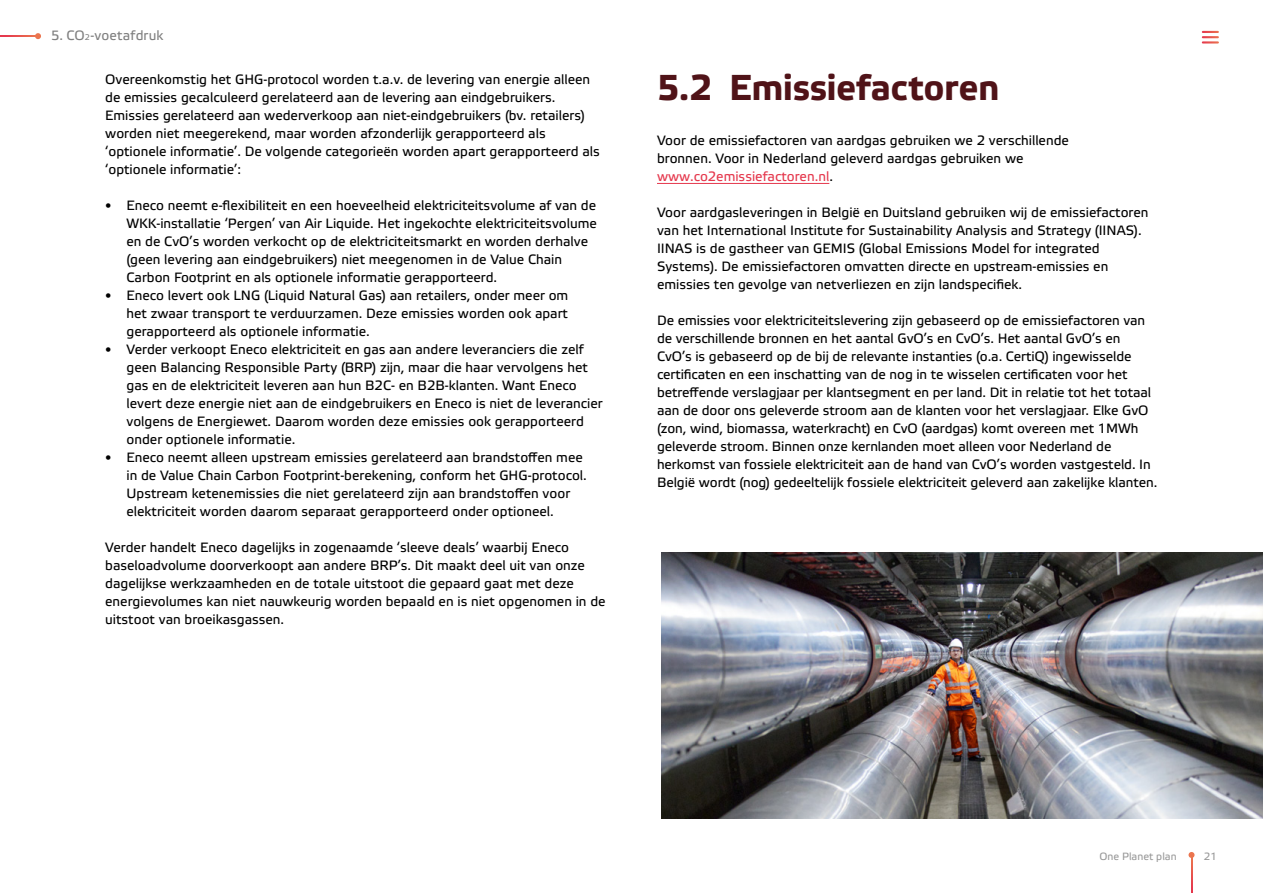
<style>
.page{position:relative;width:1263px;height:893px;background:#fff}
.page>*{position:absolute;margin:0;border:0;box-sizing:border-box;transform-origin:0 0}
.t1{font:700 36px "Etelka Text Pro";letter-spacing:-.015em;color:#501318}
.t2{font:13.5px/18px "Etelka Text Pro";color:#000}
.t3{font:13.5px "Etelka Text Pro";letter-spacing:.01em;color:#808080}
.t4{font:10.5px "Etelka Text Pro";color:#999}
.s1{font-size:8.1px}
.s2{font-family:"Arial";font-size:18px}
.s3{color:#e5384d}
</style>
<div class="page">
<hr style="left:657px;top:183px;width:172px;height:1px;background:#e5384d">
<img style="left:661px;top:553px;width:602px;height:266px">
<svg style="left:1202px;top:31px;width:17px;height:7px"></svg>
<svg style="left:1202px;top:41px;width:17px;height:3px"></svg>
<svg style="left:1188px;top:852px;width:6px;height:6px"></svg>
<svg style="left:1191px;top:853px;width:1px;height:40px"></svg>
<svg style="left:35px;top:33px;width:6px;height:6px"></svg>
<svg style="left:0;top:36px;width:40px;height:1px"></svg>
<p class="t3" style="left:51px;top:28px;width:114px">5. CO<span class="s1">2</span>-voetafdruk</p>
<p class="t2" style="left:105px;top:71px;width:496px">Overeenkomstig het GHG-protocol worden t.a.v. de levering van energie alleen de emissies gecalculeerd gerelateerd aan de levering aan eindgebruikers.<br>Emissies gerelateerd aan wederverkoop aan niet-eindgebruikers (bv. retailers) worden niet meegerekend, maar worden afzonderlijk gerapporteerd als ‘optionele informatie’. De volgende categorieën worden apart gerapporteerd als ‘optionele informatie’:</p>
<p class="t2" style="left:126px;top:197px;width:472px;text-indent:-21px"><span class="s2">•</span> Eneco neemt e-flexibiliteit en een hoeveelheid elektriciteitsvolume af van de WKK-installatie ‘Pergen’ van Air Liquide. Het ingekochte elektriciteitsvolume en de CvO’s worden verkocht op de elektriciteitsmarkt en worden derhalve (geen levering aan eindgebruikers) niet meegenomen in de Value Chain Carbon Footprint en als optionele informatie gerapporteerd.</p>
<p class="t2" style="left:126px;top:287px;width:443px;text-align:justify;text-indent:-21px"><span class="s2">•</span> Eneco levert ook LNG (Liquid Natural Gas) aan retailers, onder meer om het zwaar transport te verduurzamen. Deze emissies worden ook apart gerapporteerd als optionele informatie.</p>
<p class="t2" style="left:126px;top:341px;width:478px;text-indent:-21px"><span class="s2">•</span> Verder verkoopt Eneco elektriciteit en gas aan andere leveranciers die zelf geen Balancing Responsible Party (BRP) zijn, maar die haar vervolgens het gas en de elektriciteit leveren aan hun B2C- en B2B-klanten. Want Eneco levert deze energie niet aan de eindgebruikers en Eneco is niet de leverancier volgens de Energiewet. Daarom worden deze emissies ook gerapporteerd onder optionele informatie.</p>
<p class="t2" style="left:126px;top:449px;width:462px;text-indent:-21px"><span class="s2">•</span> Eneco neemt alleen upstream emissies gerelateerd aan brandstoffen mee in de Value Chain Carbon Footprint-berekening, conform het GHG-protocol.<br>Upstream ketenemissies die niet gerelateerd zijn aan brandstoffen voor elektriciteit worden daarom separaat gerapporteerd onder optioneel.</p>
<p class="t2" style="left:105px;top:539px;width:502px">Verder handelt Eneco dagelijks in zogenaamde ‘sleeve deals’ waarbij Eneco baseloadvolume doorverkoopt aan andere BRP’s. Dit maakt deel uit van onze dagelijkse werkzaamheden en de totale uitstoot die gepaard gaat met deze energievolumes kan niet nauwkeurig worden bepaald en is niet opgenomen in de uitstoot van broeikasgassen.</p>
<h1 class="t1" style="left:657px;top:68px;width:344px">5.2 Emissiefactoren</h1>
<p class="t2" style="left:657px;top:133px;width:413px">Voor de emissiefactoren van aardgas gebruiken we 2 verschillende bronnen. Voor in Nederland geleverd aardgas gebruiken we <span class="s3">www.co2emissiefactoren.nl</span>.</p>
<p class="t2" style="left:657px;top:205px;width:493px">Voor aardgasleveringen in België en Duitsland gebruiken wij de emissiefactoren van het International Institute for Sustainability Analysis and Strategy (IINAS).<br>IINAS is de gastheer van GEMIS (Global Emissions Model for integrated Systems). De emissiefactoren omvatten directe en upstream-emissies en emissies ten gevolge van netverliezen en zijn landspecifiek.</p>
<p class="t2" style="left:657px;top:313px;width:502px">De emissies voor elektriciteitslevering zijn gebaseerd op de emissiefactoren van de verschillende bronnen en het aantal GvO’s en CvO’s. Het aantal GvO’s en CvO’s is gebaseerd op de bij de relevante instanties (o.a. CertiQ) ingewisselde certificaten en een inschatting van de nog in te wisselen certificaten voor het betreffende verslagjaar per klantsegment en per land. Dit in relatie tot het totaal aan de door ons geleverde stroom aan de klanten voor het verslagjaar. Elke GvO (zon, wind, biomassa, waterkracht) en CvO (aardgas) komt overeen met 1MWh geleverde stroom. Binnen onze kernlanden moet alleen voor Nederland de herkomst van fossiele elektriciteit aan de hand van CvO’s worden vastgesteld. In België wordt (nog) gedeeltelijk fossiele elektriciteit geleverd aan zakelijke klanten.</p>
<p class="t4" style="left:1099px;top:850px;width:79px">One Planet plan</p>
<p class="t4" style="left:1204px;top:850px;width:15px">21</p>
</div>
